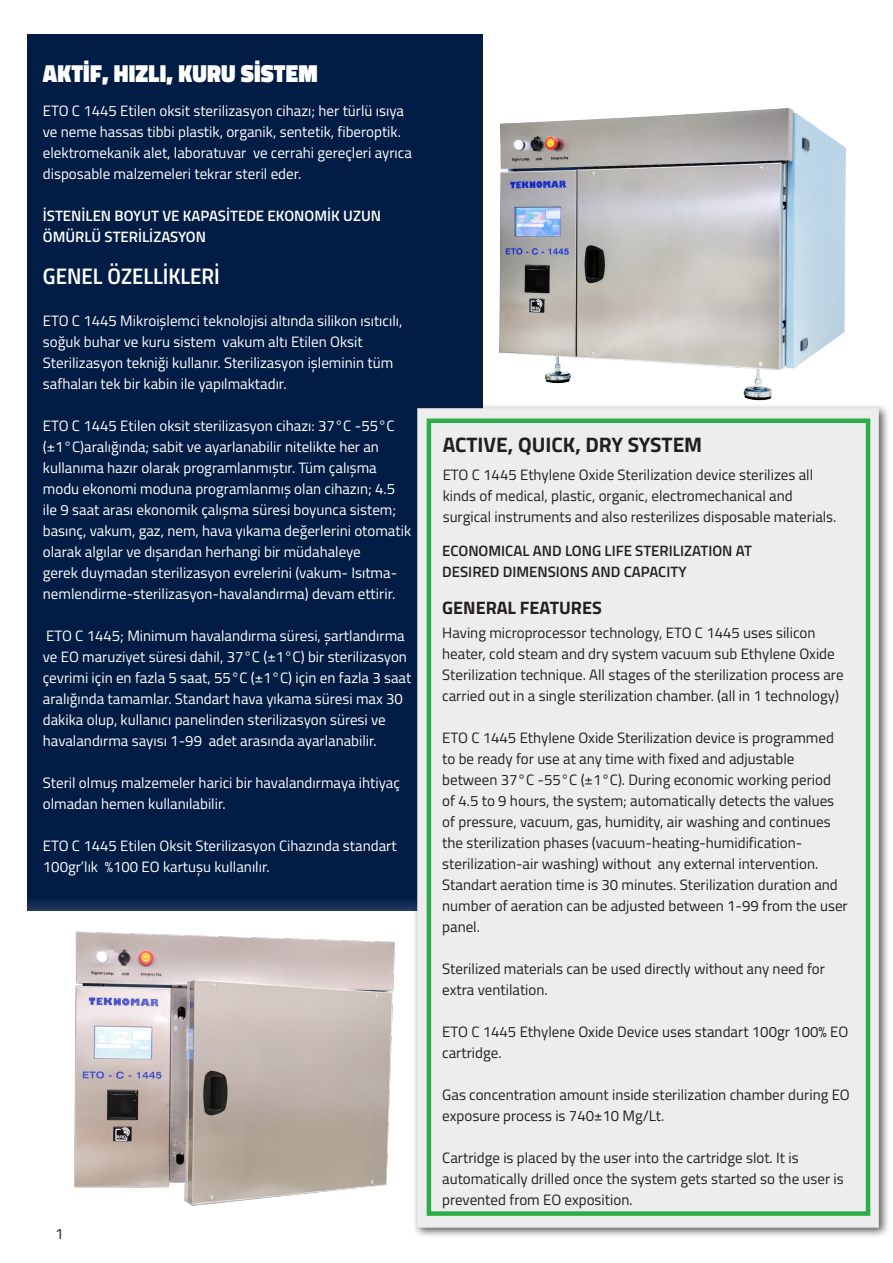
<style>
.page{position:relative;width:893px;height:1263px;background:#fff}
.page>*{position:absolute;margin:0;border:0;box-sizing:border-box;transform-origin:0 0}
.t1{font:900 24.9px "Titillium";letter-spacing:.01em;color:#fff;scale:.9 1}
.t2{font:22.5px "Titillium Semibold Upright";color:#fff}
.t3{font:700 21px "Titillium";color:#231f20}
.t4{font:700 18px "Titillium";color:#231f20}
.t5{font:15px/21px "Titillium";color:#fff}
.t6{font:15px/21px "Titillium";color:#231f20}
.t7{font:600 15px "Titillium";color:#231f20}
.t8{font:600 15px/21px "Titillium";color:#fff}
</style>
<div class="page">
<div style="left:27px;top:34px;width:455px;height:877px;background:#011d45"></div>
<div style="left:412px;top:403px;width:478px;height:836px;background:#231f20;opacity:.75"></div>
<div style="left:417px;top:408px;width:462px;height:820px;background:#ededed;border:2px solid #ededed"></div>
<div style="left:427px;top:418px;width:443px;height:798px;border:4px solid #2dad4a"></div>
<img style="left:482px;top:108px;width:376px;height:300px">
<img style="left:74px;top:931px;width:321px;height:275px">
<p class="t1" style="left:43px;top:55px;width:307px">AKTİF, HIZLI, KURU SİSTEM</p>
<p class="t5" style="left:43px;top:100px;width:371px">ETO C 1445 Etilen oksit sterilizasyon cihazı; her türlü ısıya ve neme hassas tibbi plastik, organik, sentetik, fiberoptik. elektromekanik alet, laboratuvar ve cerrahi gereçleri ayrıca disposable malzemeleri tekrar steril eder.</p>
<p class="t8" style="left:43px;top:205px;width:340px">İSTENİLEN BOYUT VE KAPASİTEDE EKONOMİK UZUN<br>ÖMÜRLÜ STERİLİZASYON</p>
<p class="t2" style="left:43px;top:259px;width:178px">GENEL ÖZELLİKLERİ</p>
<p class="t5" style="left:43px;top:310px;width:361px">ETO C 1445 Mikroişlemci teknolojisi altında silikon ısıtıcılı, soğuk buhar ve kuru sistem vakum altı Etilen Oksit Sterilizasyon tekniği kullanır. Sterilizasyon işleminin tüm safhaları tek bir kabin ile yapılmaktadır.</p>
<p class="t5" style="left:43px;top:415px;width:370px">ETO C 1445 Etilen oksit sterilizasyon cihazı: 37°C -55°C (±1°C)aralığında; sabit ve ayarlanabilir nitelikte her an kullanıma hazır olarak programlanmıştır. Tüm çalışma modu ekonomi moduna programlanmış olan cihazın; 4.5 ile 9 saat arası ekonomik çalışma süresi boyunca sistem; basınç, vakum, gaz, nem, hava yıkama değerlerini otomatik olarak algılar ve dışarıdan herhangi bir müdahaleye<br>gerek duymadan sterilizasyon evrelerini (vakum- Isıtma&shy;nemlendirme-sterilizasyon-havalandırma) devam ettirir.</p>
<p class="t5" style="left:43px;top:625px;width:370px">ETO C 1445; Minimum havalandırma süresi, şartlandırma ve EO maruziyet süresi dahil, 37°C (±1°C) bir sterilizasyon çevrimi için en fazla 5 saat, 55°C (±1°C) için en fazla 3 saat aralığında tamamlar. Standart hava yıkama süresi max 30 dakika olup, kullanıcı panelinden sterilizasyon süresi ve havalandırma sayısı 1-99 adet arasında ayarlanabilir.</p>
<p class="t5" style="left:43px;top:772px;width:359px">Steril olmuş malzemeler harici bir havalandırmaya ihtiyaç olmadan hemen kullanılabilir.</p>
<p class="t5" style="left:43px;top:835px;width:355px">ETO C 1445 Etilen Oksit Sterilizasyon Cihazında standart<br>100gr’lık %100 EO kartuşu kullanılır.</p>
<p class="t6" style="left:55px;top:1222px;width:10px">1</p>
<p class="t3" style="left:443px;top:429px;width:261px">ACTIVE, QUICK, DRY SYSTEM</p>
<p class="t6" style="left:443px;top:464px;width:372px">ETO C 1445 Ethylene Oxide Sterilization device sterilizes all kinds of medical, plastic, organic, electromechanical and</p>
<p class="t6" style="left:443px;top:506px;width:395px">surgical instruments and also resterilizes disposable materials.</p>
<p class="t7" style="left:442px;top:540px;width:311px">ECONOMICAL AND LONG LIFE STERILIZATION AT</p>
<p class="t7" style="left:442px;top:561px;width:246px">DESIRED DIMENSIONS AND CAPACITY</p>
<p class="t4" style="left:442px;top:594px;width:161px">GENERAL FEATURES</p>
<p class="t6" style="left:442px;top:621px;width:403px">Having microprocessor technology, ETO C 1445 uses silicon heater, cold steam and dry system vacuum sub Ethylene Oxide Sterilization technique. All stages of the sterilization process are carried out in a single sterilization chamber. (all in 1 technology)</p>
<p class="t6" style="left:442px;top:726px;width:407px">ETO C 1445 Ethylene Oxide Sterilization device is programmed to be ready for use at any time with fixed and adjustable between 37°C -55°C (±1°C). During economic working period<br>of 4.5 to 9 hours, the system; automatically detects the values of pressure, vacuum, gas, humidity, air washing and continues the sterilization phases (vacuum-heating-humidification&shy;sterilization-air washing) without any external intervention.<br>Standart aeration time is 30 minutes. Sterilization duration and number of aeration can be adjusted between 1-99 from the user panel.</p>
<p class="t6" style="left:442px;top:957px;width:384px">Sterilized materials can be used directly without any need for extra ventilation.</p>
<p class="t6" style="left:442px;top:1020px;width:407px">ETO C 1445 Ethylene Oxide Device uses standart 100gr 100% EO cartridge.</p>
<p class="t6" style="left:442px;top:1083px;width:409px">Gas concentration amount inside sterilization chamber during EO exposure process is 740±10 Mg/Lt.</p>
<p class="t6" style="left:442px;top:1146px;width:403px">Cartridge is placed by the user into the cartridge slot. It is automatically drilled once the system gets started so the user is prevented from EO exposition.</p>
</div>
